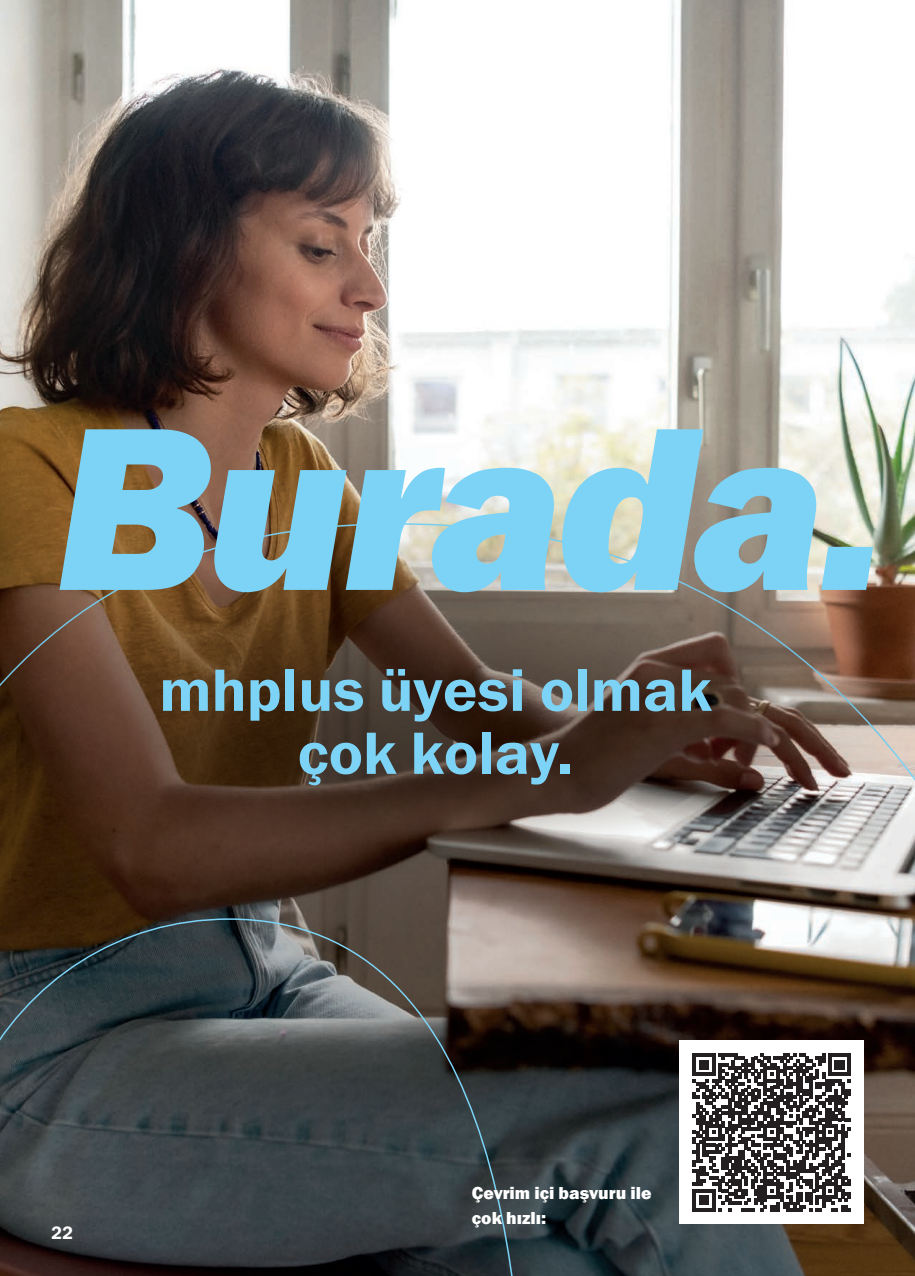
<style>
.page{position:relative;width:915px;height:1276px;background:#fff}
.page>*{position:absolute;margin:0;border:0;box-sizing:border-box;transform-origin:0 0}
.t1{font:italic 800 234px "Franklin Gothic ITC";letter-spacing:-.025em;color:#7cd3f6}
.t2{font:600 60px/63px "Franklin Gothic ITC";color:#7cd3f6;text-align:center}
.t3{font:600 18px "Franklin Gothic ITC";color:#fff}
.copy{font:800 17.4px/25.2px "Franklin Gothic ITC";color:#fff}
</style>
<div class="page">
<img style="left:0;top:0;width:914px;height:441px">
<svg style="left:0;top:851px;width:914px;height:425px;background:#484642"></svg>
<div style="left:679px;top:1040px;width:184px;height:184px;background:#fff"></div>
<svg style="left:692px;top:1053px;width:158px;height:158px"></svg>
<img style="left:0;top:441px;width:914px;height:410px">
<p class="t1" style="left:55px;top:367px;width:834px">Burada.</p>
<p class="t2" style="left:159px;top:660px;width:553px">mhplus üyesi olmak çok kolay.</p>
<p class="t3" style="left:51px;top:1222px;width:23px">22</p>
<p class="copy" style="left:471px;top:1181px;width:181px">Çevrim içi başvuru ile çok hızlı:</p>
</div>
